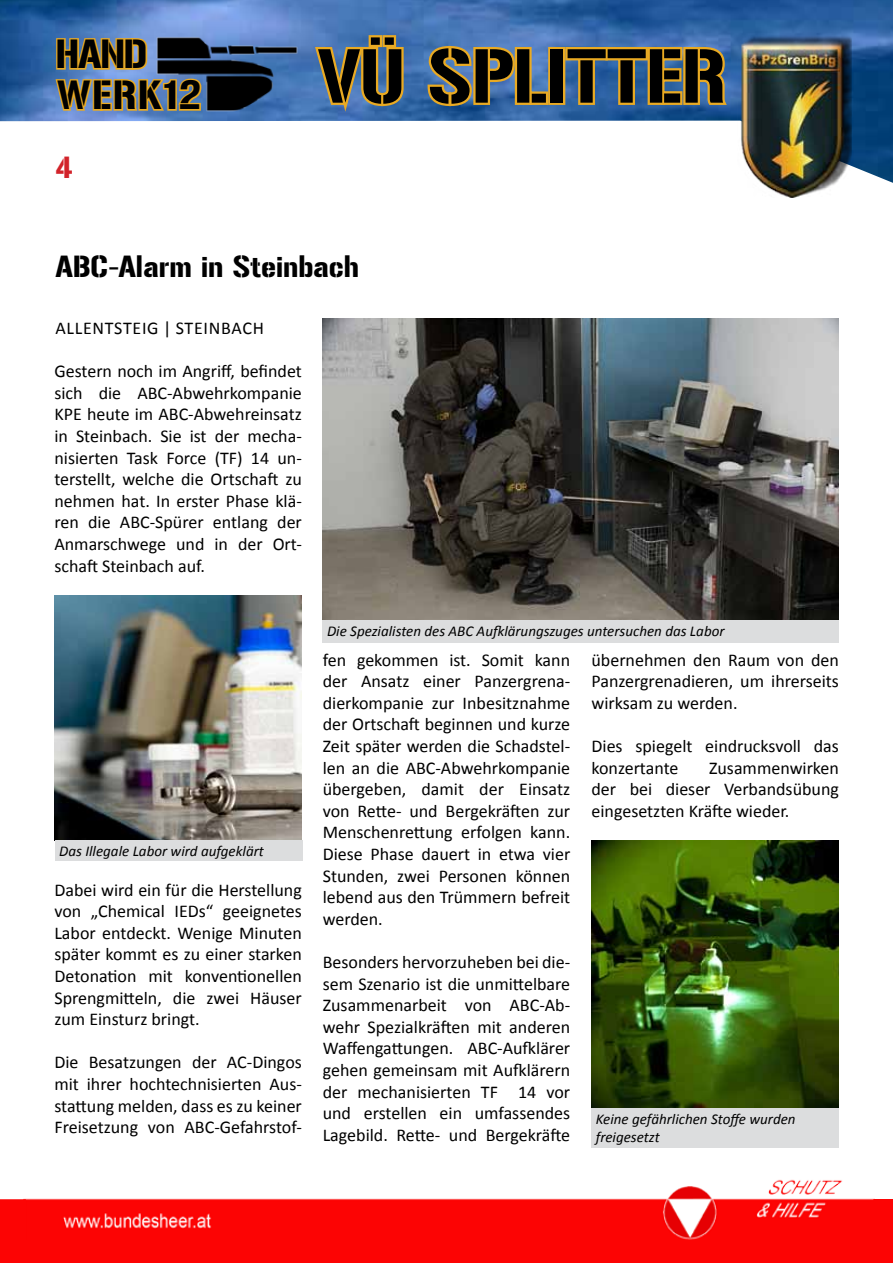
<style>
.page{position:relative;width:893px;height:1263px;background:#fff}
.page>*{position:absolute;margin:0;border:0;box-sizing:border-box;transform-origin:0 0}
.t1{font:67.5px "Gunplay";color:#000}
.t2{font:36px/41.1px "Gunplay";letter-spacing:.05em;color:#000}
.t3{font:27px "Gunplay";color:#000}
.t4{font:27px "Gunplay";color:#d2232a}
.t5{font:18px/21.6px "Calibri";color:#000;text-align:justify}
.t6{font:18px "Calibri";letter-spacing:.04em;color:#000}
.t7{font:italic 15px/18px "Calibri";color:#000}
</style>
<div class="page">
<img style="left:0;top:0;width:893px;height:183px">
<svg style="left:312px;top:33px;width:94px;height:88px;background:#758386"></svg>
<svg style="left:425px;top:44px;width:125px;height:64px;background:#878b7f"></svg>
<div style="left:548px;top:47px;width:17px;height:58px;border:4px solid #e9aa23"></div>
<svg style="left:563px;top:45px;width:168px;height:62px;background:#7c8170"></svg>
<img style="left:203px;top:34px;width:96px;height:80px">
<svg style="left:54px;top:29px;width:149px;height:93px;background:#838681"></svg>
<img style="left:738px;top:34px;width:113px;height:164px">
<img style="left:24px;top:1179px;width:851px;height:20px">
<svg style="left:0;top:1199px;width:893px;height:64px;background:#fb0d0d"></svg>
<img style="left:54px;top:595px;width:247px;height:245px">
<div style="left:55px;top:840px;width:247px;height:21px;background:#dcddde"></div>
<img style="left:323px;top:318px;width:516px;height:302px">
<div style="left:323px;top:620px;width:516px;height:23px;background:#dcddde"></div>
<img style="left:591px;top:840px;width:248px;height:268px">
<div style="left:591px;top:1108px;width:248px;height:40px;background:#dcddde"></div>
<h2 class="t2" style="left:56px;top:34px;width:147px">HAND<br>WERK12</h2>
<h3 class="t4" style="left:56px;top:152px;width:18px">4</h3>
<h1 class="t1" style="left:318px;top:37px;width:409px">VÜ SPLITTER</h1>
<h3 class="t3" style="left:56px;top:251px;width:304px">ABC-Alarm in Steinbach</h3>
<p class="t6" style="left:55px;top:316px;width:140px">ALLENTSTEIG | Steinbach</p>
<p class="t5" style="left:54px;top:360px;width:249px">Gestern noch im Angriff, befindet sich die ABC-Abwehrkompanie KPE heute im ABC-Abwehreinsatz in Steinbach. Sie ist der mecha&shy;nisierten Task Force (TF) 14 un&shy;terstellt, welche die Ortschaft zu nehmen hat. In erster Phase klä&shy;ren die ABC-Spürer entlang der Anmarschwege und in der Ort&shy;schaft Steinbach auf.</p>
<p class="t7" style="left:59px;top:841px;width:206px">Das Illegale Labor wird aufgeklärt</p>
<p class="t5" style="left:54px;top:879px;width:249px">Dabei wird ein für die Herstellung von „Chemical IEDs“ geeignetes Labor entdeckt. Wenige Minuten später kommt es zu einer starken Detonation mit konventionellen Sprengmitteln, die zwei Häuser zum Einsturz bringt.</p>
<p class="t5" style="left:54px;top:1052px;width:249px">Die Besatzungen der AC-Dingos mit ihrer hochtechnisierten Aus&shy;stattung melden, dass es zu keiner Freisetzung von ABC-Gefahrstof-</p>
<p class="t7" style="left:327px;top:621px;width:399px">Die Spezialisten des ABC Aufklärungszuges untersuchen das Labor</p>
<p class="t5" style="left:591px;top:649px;width:249px">übernehmen den Raum von den Panzergrenadieren, um ihrerseits wirksam zu werden.</p>
<p class="t5" style="left:591px;top:735px;width:249px">Dies spiegelt eindrucksvoll das konzertante</p>
<p class="t5" style="left:323px;top:649px;width:249px">fen gekommen ist. Somit kann der Ansatz einer Panzergrena&shy;dierkompanie zur Inbesitznahme der Ortschaft beginnen und kurze Zeit später werden die Schadstel&shy;len an die ABC-Abwehrkompanie übergeben, damit der Einsatz von Rette- und Bergekräften zur Menschenrettung erfolgen kann.<br>Diese Phase dauert in etwa vier Stunden, zwei Personen können lebend aus den Trümmern befreit werden.</p>
<p class="t5" style="left:323px;top:951px;width:249px">Besonders hervorzuheben bei die&shy;sem Szenario ist die unmittelbare Zusammenarbeit von ABC-Ab&shy;wehr Spezialkräften mit anderen Waffengattungen. ABC-Aufklärer gehen gemeinsam mit Aufklärern der mechanisierten TF 14 vor und erstellen ein umfassendes Lagebild. Rette- und Bergekräfte</p>
<p class="t5" style="left:591px;top:757px;width:249px;text-indent:118px">Zusammenwirken der bei dieser Verbandsübung eingesetzten Kräfte wieder.</p>
<p class="t7" style="left:596px;top:1109px;width:201px">Keine gefährlichen Stoffe wurden freigesetzt</p>
</div>
